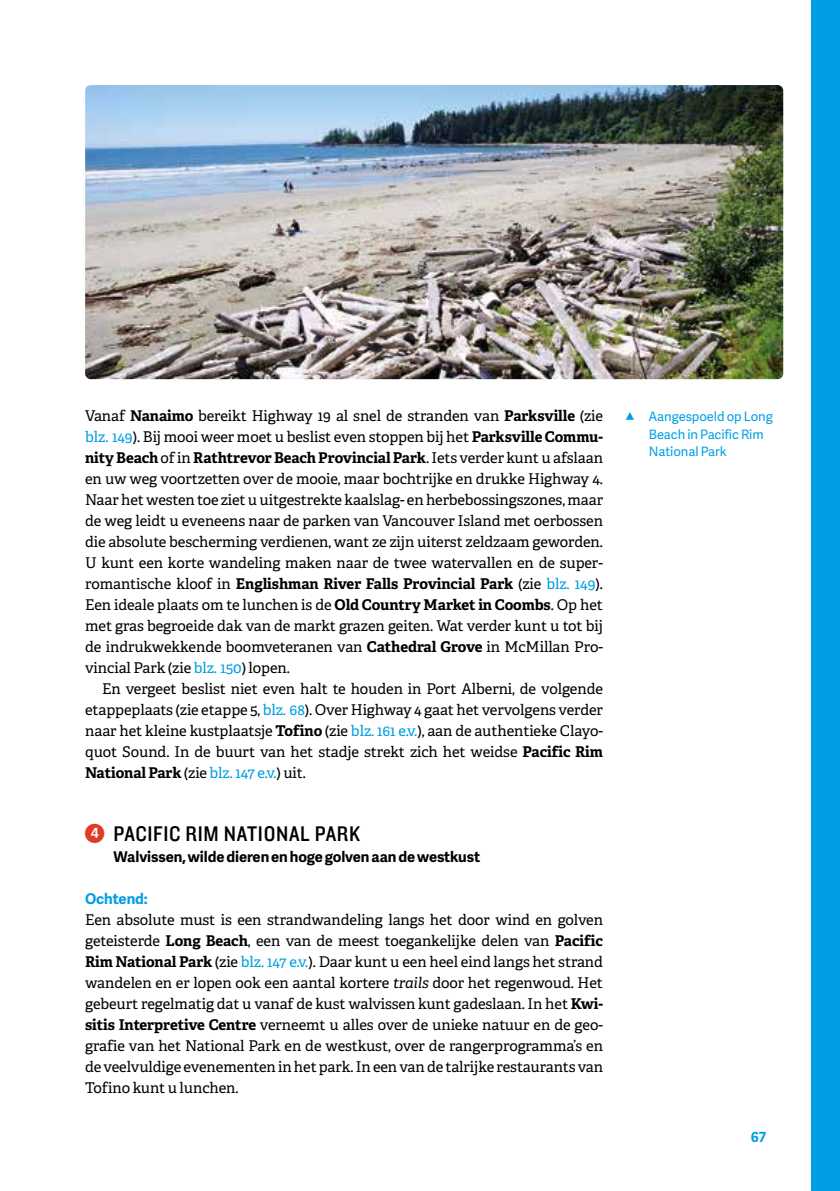
<style>
.page{position:relative;width:840px;height:1191px;background:#fff}
.page>*{position:absolute;margin:0;border:0;box-sizing:border-box;transform-origin:0 0}
.t1{font:22px "Knockout 30 Junior Welterwt";letter-spacing:.03em;color:#000}
.t2{font:14.8px/21px "Adelle";letter-spacing:-.005em;color:#000;text-align:justify}
.t3{font:700 14.8px "Adelle Sans";letter-spacing:-.005em;color:#000}
.t4{font:700 14.8px "Adelle Sans";letter-spacing:-.005em;color:#009fe3}
.t5{font:700 14px "Adelle Sans";color:#009fe3}
.t6{font:13px/17.6px "Adelle Sans";letter-spacing:-.005em;color:#009fe3}
.s1{font-weight:700}
.s2{color:#009fe3}
.s3{font-family:"Zahlen Kreis Quadr Stern";font-size:28px;color:#e03b26}
.s4{font-style:italic}
</style>
<div class="page">
<svg style="left:625px;top:412px;width:8px;height:8px"></svg>
<img style="left:85px;top:85px;width:697px;height:294px">
<div style="left:811px;top:0;width:28px;height:1191px;background:#009fe3"></div>
<p class="t2" style="left:85px;top:406px;width:519px">Vanaf <span class="s1">Nanaimo</span> bereikt Highway 19 al snel de stranden van <span class="s1">Parksville</span> (zie <span class="s2">blz. 149</span>). Bij mooi weer moet u beslist even stoppen bij het <span class="s1">Parksville Commu&shy;nity Beach</span> of in <span class="s1">Rathtrevor Beach Provincial Park</span>. Iets verder kunt u afslaan en uw weg voortzetten over de mooie, maar bochtrijke en drukke Highway 4.<br>Naar het westen toe ziet u uitgestrekte kaalslag- en herbebossingszones, maar de weg leidt u eveneens naar de parken van Vancouver Island met oerbossen die absolute bescherming verdienen, want ze zijn uiterst zeldzaam geworden.<br>U kunt een korte wandeling maken naar de twee watervallen en de super&shy;romantische kloof in <span class="s1">Englishman River Falls Provincial Park</span> (zie <span class="s2">blz. 149</span>).<br>Een ideale plaats om te lunchen is de <span class="s1">Old Country Market in Coombs</span>. Op het met gras begroeide dak van de markt grazen geiten. Wat verder kunt u tot bij de indrukwekkende boomveteranen van <span class="s1">Cathedral Grove</span> in McMillan Pro&shy;vincial Park (zie <span class="s2">blz. 150</span>) lopen.</p>
<p class="t2" style="left:85px;top:679px;width:519px;text-indent:17px">En vergeet beslist niet even halt te houden in Port Alberni, de volgende etappeplaats (zie etappe 5, <span class="s2">blz. 68</span>). Over Highway 4 gaat het vervolgens verder naar het kleine kustplaatsje <span class="s1">Tofino</span> (zie <span class="s2">blz. 161 e.v.</span>), aan de authentieke Clayo&shy;quot Sound. In de buurt van het stadje strekt zich het weidse <span class="s1">Pacific Rim National Park</span> (zie <span class="s2">blz. 147 e.v.</span>) uit.</p>
<h1 class="t1" style="left:85px;top:819px;width:276px"><span class="s3">D</span> PACIFIC RIM NATIONAL PARK</h1>
<p class="t3" style="left:113px;top:846px;width:368px">Walvissen, wilde dieren en hoge golven aan de westkust</p>
<p class="t4" style="left:85px;top:888px;width:64px">Ochtend:</p>
<p class="t2" style="left:85px;top:910px;width:519px">Een absolute must is een strandwandeling langs het door wind en golven geteisterde <span class="s1">Long Beach</span>, een van de meest toegankelijke delen van <span class="s1">Pacific Rim National Park</span> (zie <span class="s2">blz. 147 e.v.</span>). Daar kunt u een heel eind langs het strand wandelen en er lopen ook een aantal kortere <span class="s4">trails</span> door het regenwoud. Het gebeurt regelmatig dat u vanaf de kust walvissen kunt gadeslaan. In het <span class="s1">Kwi&shy;sitis Interpretive Centre</span> verneemt u alles over de unieke natuur en de geo&shy;grafie van het National Park en de westkust, over de rangerprogramma’s en de veelvuldige evenementen in het park. In een van de talrijke restaurants van Tofino kunt u lunchen.</p>
<p class="t6" style="left:648px;top:407px;width:126px">Aangespoeld op Long<br>Beach in Pacific Rim<br>National Park</p>
<p class="t5" style="left:750px;top:1126px;width:17px">67</p>
</div>
